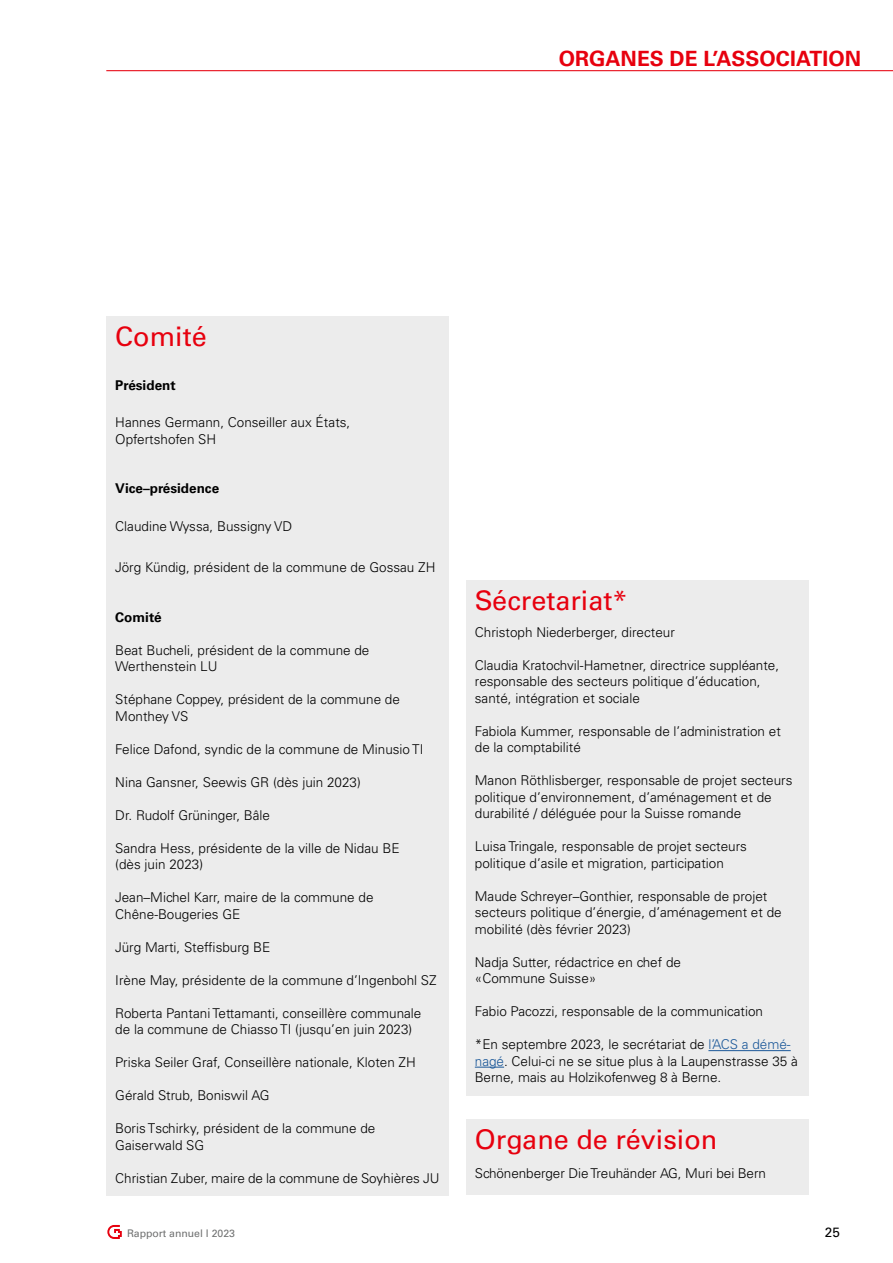
<style>
.page{position:relative;width:893px;height:1263px;background:#fff}
.page>*{position:absolute;margin:0;border:0;box-sizing:border-box;transform-origin:0 0}
.t1{font:27px "Univers LT Std";color:#e7000e}
.t2{font:700 21px "Univers LT Std";color:#e7000e}
.t3{font:300 13.5px/16.5px "Univers LT Std";color:#000}
.t4{font:700 13.5px "Univers LT Std";color:#000}
.t5{font:13.5px "Univers LT Std";color:#000}
.t6{font:10.5px "Univers LT Std";color:#6f7070}
.s1{color:#1b5899}
</style>
<div class="page">
<hr style="left:106px;top:70px;width:787px;height:1px;background:#e7000e">
<svg style="left:107px;top:1225px;width:15px;height:14px"></svg>
<div style="left:466px;top:580px;width:342px;height:516px;background:#ececec"></div>
<hr style="left:708px;top:1050px;width:83px;height:1px;background:#1b5899">
<svg style="left:475px;top:1067px;width:29px;height:1px"></svg>
<div style="left:466px;top:1119px;width:342px;height:76px;background:#ececec"></div>
<div style="left:106px;top:317px;width:343px;height:879px;background:#ececec"></div>
<h2 class="t2" style="left:559px;top:46px;width:304px">ORGANES DE L’ASSOCIATION</h2>
<h1 class="t1" style="left:115px;top:321px;width:93px">Comité</h1>
<p class="t4" style="left:115px;top:377px;width:62px">Président</p>
<p class="t3" style="left:115px;top:414px;width:237px">Hannes Germann, Conseiller aux États,<br>Opfertshofen SH</p>
<p class="t4" style="left:115px;top:481px;width:105px">Vice–présidence</p>
<p class="t3" style="left:115px;top:517px;width:178px">Claudine Wyssa, Bussigny VD</p>
<p class="t3" style="left:115px;top:559px;width:322px">Jörg Kündig, président de la commune de Gossau ZH</p>
<p class="t4" style="left:115px;top:609px;width:48px">Comité</p>
<p class="t3" style="left:115px;top:641px;width:256px">Beat Bucheli, président de la commune de<br>Werthenstein LU</p>
<p class="t3" style="left:115px;top:691px;width:286px">Stéphane Coppey, président de la commune de<br>Monthey VS</p>
<p class="t3" style="left:115px;top:740px;width:310px">Felice Dafond, syndic de la commune de Minusio TI</p>
<p class="t3" style="left:115px;top:773px;width:247px">Nina Gansner, Seewis GR (dès juin 2023)</p>
<p class="t3" style="left:115px;top:806px;width:156px">Dr. Rudolf Grüninger, Bâle</p>
<p class="t3" style="left:115px;top:839px;width:286px">Sandra Hess, présidente de la ville de Nidau BE (dès juin 2023)</p>
<p class="t3" style="left:115px;top:889px;width:260px">Jean–Michel Karr, maire de la commune de<br>Chêne-Bougeries GE</p>
<p class="t3" style="left:115px;top:938px;width:157px">Jürg Marti, Steffisburg BE</p>
<p class="t3" style="left:115px;top:971px;width:323px">Irène May, présidente de la commune d’Ingenbohl SZ</p>
<p class="t3" style="left:115px;top:1004px;width:308px">Roberta Pantani Tettamanti, conseillère communale de la commune de Chiasso TI (jusqu’en juin 2023)</p>
<p class="t3" style="left:115px;top:1054px;width:302px">Priska Seiler Graf, Conseillère nationale, Kloten ZH</p>
<p class="t3" style="left:115px;top:1087px;width:156px">Gérald Strub, Boniswil AG</p>
<p class="t3" style="left:115px;top:1120px;width:262px">Boris Tschirky, président de la commune de<br>Gaiserwald SG</p>
<p class="t3" style="left:115px;top:1169px;width:326px">Christian Zuber, maire de la commune de Soyhières JU</p>
<h1 class="t1" style="left:475px;top:584px;width:154px">Sécretariat*</h1>
<p class="t3" style="left:475px;top:624px;width:202px">Christoph Niederberger, directeur</p>
<p class="t3" style="left:475px;top:657px;width:306px">Claudia Kratochvil-Hametner, directrice suppléante, responsable des secteurs politique d’éducation, santé, intégration et sociale</p>
<p class="t3" style="left:475px;top:723px;width:308px">Fabiola Kummer, responsable de l’administration et de la comptabilité</p>
<p class="t3" style="left:475px;top:772px;width:319px">Manon Röthlisberger, responsable de projet secteurs politique d’environnement, d’aménagement et de durabilité / déléguée pour la Suisse romande</p>
<p class="t3" style="left:475px;top:838px;width:274px">Luisa Tringale, responsable de projet secteurs politique d’asile et migration, participation</p>
<p class="t3" style="left:475px;top:888px;width:308px">Maude Schreyer–Gonthier, responsable de projet secteurs politique d’énergie, d’aménagement et de mobilité (dès février 2023)</p>
<p class="t3" style="left:475px;top:954px;width:208px">Nadja Sutter, rédactrice en chef de «Commune Suisse»</p>
<p class="t3" style="left:475px;top:1003px;width:290px">Fabio Pacozzi, responsable de la communication</p>
<p class="t3" style="left:475px;top:1036px;width:325px">*En septembre 2023, le secrétariat de <span class="s1">l’ACS a démé&shy;nagé</span>. Celui-ci ne se situe plus à la Laupenstrasse 35 à<br>Berne, mais au Holzikofenweg 8 à Berne.</p>
<h1 class="t1" style="left:475px;top:1123px;width:244px">Organe de révision</h1>
<p class="t3" style="left:475px;top:1165px;width:293px">Schönenberger Die Treuhänder AG, Muri bei Bern</p>
<p class="t6" style="left:127px;top:1227px;width:110px">Rapport annuel l 2023</p>
<p class="t5" style="left:825px;top:1225px;width:17px">25</p>
</div>
